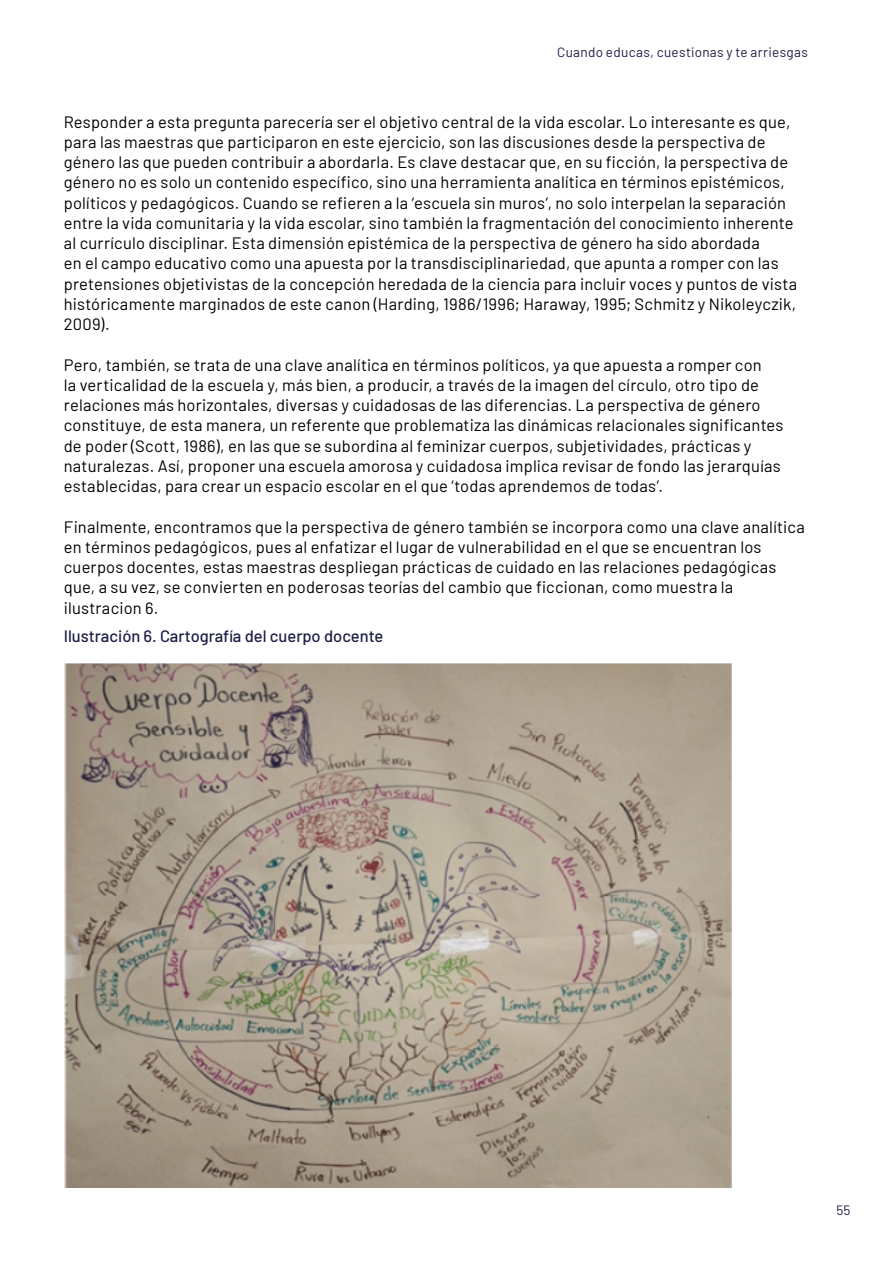
<style>
.page{position:relative;width:893px;height:1263px;background:#fff}
.page>*{position:absolute;margin:0;border:0;box-sizing:border-box;transform-origin:0 0}
.t1{font:16.5px/20.2px "Barlow";letter-spacing:.01em;color:#000}
.t2{font:500 16.5px "Barlow";color:#1e1e46}
.t3{font:13.5px "Barlow";letter-spacing:.025em;color:#1e1e46}
</style>
<div class="page">
<img style="left:64px;top:663px;width:667px;height:524px">
<p class="t3" style="left:557px;top:43px;width:252px">Cuando educas, cuestionas y te arriesgas</p>
<p class="t1" style="left:64px;top:110px;width:735px">Responder a esta pregunta parecería ser el objetivo central de la vida escolar. Lo interesante es que, para las maestras que participaron en este ejercicio, son las discusiones desde la perspectiva de género las que pueden contribuir a abordarla. Es clave destacar que, en su ficción, la perspectiva de género no es solo un contenido específico, sino una herramienta analítica en términos epistémicos, políticos y pedagógicos. Cuando se refieren a la ‘escuela sin muros’, no solo interpelan la separación entre la vida comunitaria y la vida escolar, sino también la fragmentación del conocimiento inherente al currículo disciplinar. Esta dimensión epistémica de la perspectiva de género ha sido abordada<br>en el campo educativo como una apuesta por la transdisciplinariedad, que apunta a romper con las pretensiones objetivistas de la concepción heredada de la ciencia para incluir voces y puntos de vista históricamente marginados de este canon (Harding, 1986/1996; Haraway, 1995; Schmitz y Nikoleyczik, 2009).</p>
<p class="t1" style="left:64px;top:353px;width:721px">Pero, también, se trata de una clave analítica en términos políticos, ya que apuesta a romper con<br>la verticalidad de la escuela y, más bien, a producir, a través de la imagen del círculo, otro tipo de relaciones más horizontales, diversas y cuidadosas de las diferencias. La perspectiva de género constituye, de esta manera, un referente que problematiza las dinámicas relacionales significantes de poder (Scott, 1986), en las que se subordina al feminizar cuerpos, subjetividades, prácticas y naturalezas. Así, proponer una escuela amorosa y cuidadosa implica revisar de fondo las jerarquías establecidas, para crear un espacio escolar en el que ‘todas aprendemos de todas’.</p>
<p class="t1" style="left:64px;top:515px;width:743px">Finalmente, encontramos que la perspectiva de género también se incorpora como una clave analítica en términos pedagógicos, pues al enfatizar el lugar de vulnerabilidad en el que se encuentran los cuerpos docentes, estas maestras despliegan prácticas de cuidado en las relaciones pedagógicas que, a su vez, se convierten en poderosas teorías del cambio que ficcionan, como muestra la ilustracion 6.</p>
<p class="t2" style="left:64px;top:624px;width:321px">Ilustración 6. Cartografía del cuerpo docente</p>
<p class="t3" style="left:837px;top:1200px;width:15px">55</p>
</div>
